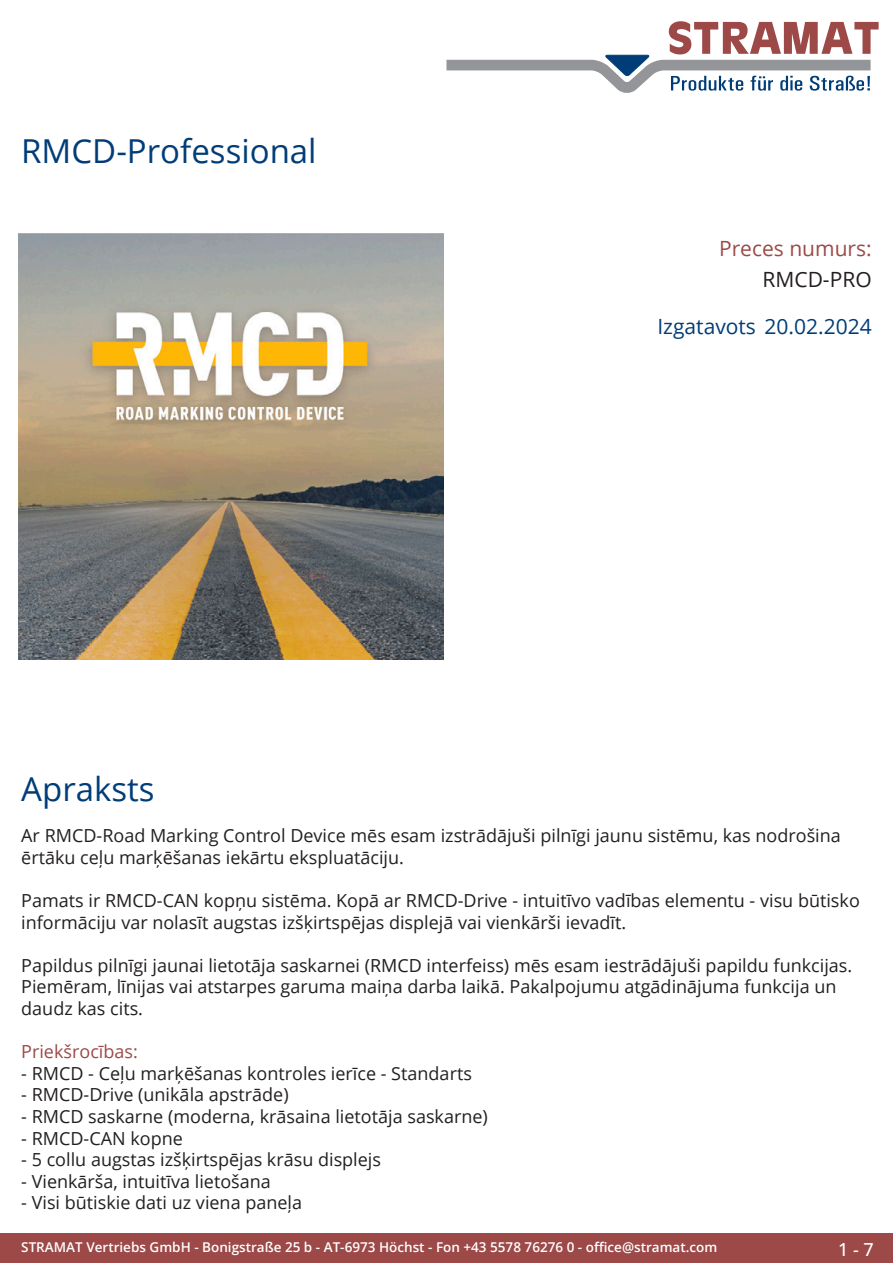
<style>
.page{position:relative;width:893px;height:1263px;background:#fff}
.page>*{position:absolute;margin:0;border:0;box-sizing:border-box;transform-origin:0 0}
.Produkttitel{font:33px "Open Sans";color:#003d78}
.Erstellungsdatum{font:21px "Open Sans";color:#003d78}
.TechDaten_Überschrif{font:21px "Open Sans";color:#9c4948}
.TechDaten_Inhalt{font:21px "Open Sans";color:#231f20}
.Beschreibung_Text{font:18px/21.6px "Open Sans";color:#231f20}
.Beschreibung_Text-2{font:18px "Open Sans";color:#9c4948}
.t1{font:500 18px "Open Sans";color:#fff}
.t2{font:600 13.5px "Open Sans";color:#fff}
</style>
<div class="page">
<div style="left:0;top:1233px;width:893px;height:30px;background:#9c4948"></div>
<svg style="left:446px;top:21px;width:433px;height:72px"></svg>
<img style="left:18px;top:234px;width:425px;height:425px">
<p class="Produkttitel" style="left:21px;top:128px;width:297px">RMCD-Professional</p>
<p class="TechDaten_Überschrif" style="left:719px;top:234px;width:154px">Preces numurs:</p>
<p class="TechDaten_Inhalt" style="left:762px;top:265px;width:111px">RMCD-PRO</p>
<p class="Erstellungsdatum" style="left:657px;top:312px;width:216px">Izgatavots 20.02.2024</p>
<p class="Produkttitel" style="left:21px;top:766px;width:135px">Apraksts</p>
<p class="Beschreibung_Text" style="left:21px;top:824px;width:821px">Ar RMCD-Road Marking Control Device mēs esam izstrādājuši pilnīgi jaunu sistēmu, kas nodrošina ērtāku ceļu marķēšanas iekārtu ekspluatāciju.</p>
<p class="Beschreibung_Text" style="left:21px;top:889px;width:840px">Pamats ir RMCD-CAN kopņu sistēma. Kopā ar RMCD-Drive - intuitīvo vadības elementu - visu būtisko informāciju var nolasīt augstas izšķirtspējas displejā vai vienkārši ievadīt.</p>
<p class="Beschreibung_Text" style="left:21px;top:954px;width:832px">Papildus pilnīgi jaunai lietotāja saskarnei (RMCD interfeiss) mēs esam iestrādājuši papildu funkcijas.<br>Piemēram, līnijas vai atstarpes garuma maiņa darba laikā. Pakalpojumu atgādinājuma funkcija un daudz kas cits.</p>
<p class="Beschreibung_Text-2" style="left:21px;top:1039px;width:118px">Priekšrocības:</p>
<p class="Beschreibung_Text" style="left:21px;top:1062px;width:452px">- RMCD - Ceļu marķēšanas kontroles ierīce - Standarts</p>
<p class="Beschreibung_Text" style="left:21px;top:1083px;width:269px">- RMCD-Drive (unikāla apstrāde)</p>
<p class="Beschreibung_Text" style="left:21px;top:1105px;width:468px">- RMCD saskarne (moderna, krāsaina lietotāja saskarne)</p>
<p class="Beschreibung_Text" style="left:21px;top:1127px;width:163px">- RMCD-CAN kopne</p>
<p class="Beschreibung_Text" style="left:21px;top:1148px;width:361px">- 5 collu augstas izšķirtspējas krāsu displejs</p>
<p class="Beschreibung_Text" style="left:21px;top:1170px;width:251px">- Vienkārša, intuitīva lietošana</p>
<p class="Beschreibung_Text" style="left:21px;top:1191px;width:282px">- Visi būtiskie dati uz viena paneļa</p>
<p class="t2" style="left:21px;top:1238px;width:698px">STRAMAT Vertriebs GmbH - Bonigstraße 25 b - AT-6973 Höchst - Fon +43 5578 76276 0 - office@stramat.com</p>
<p class="t1" style="left:838px;top:1237px;width:37px">1 - 7</p>
</div>
